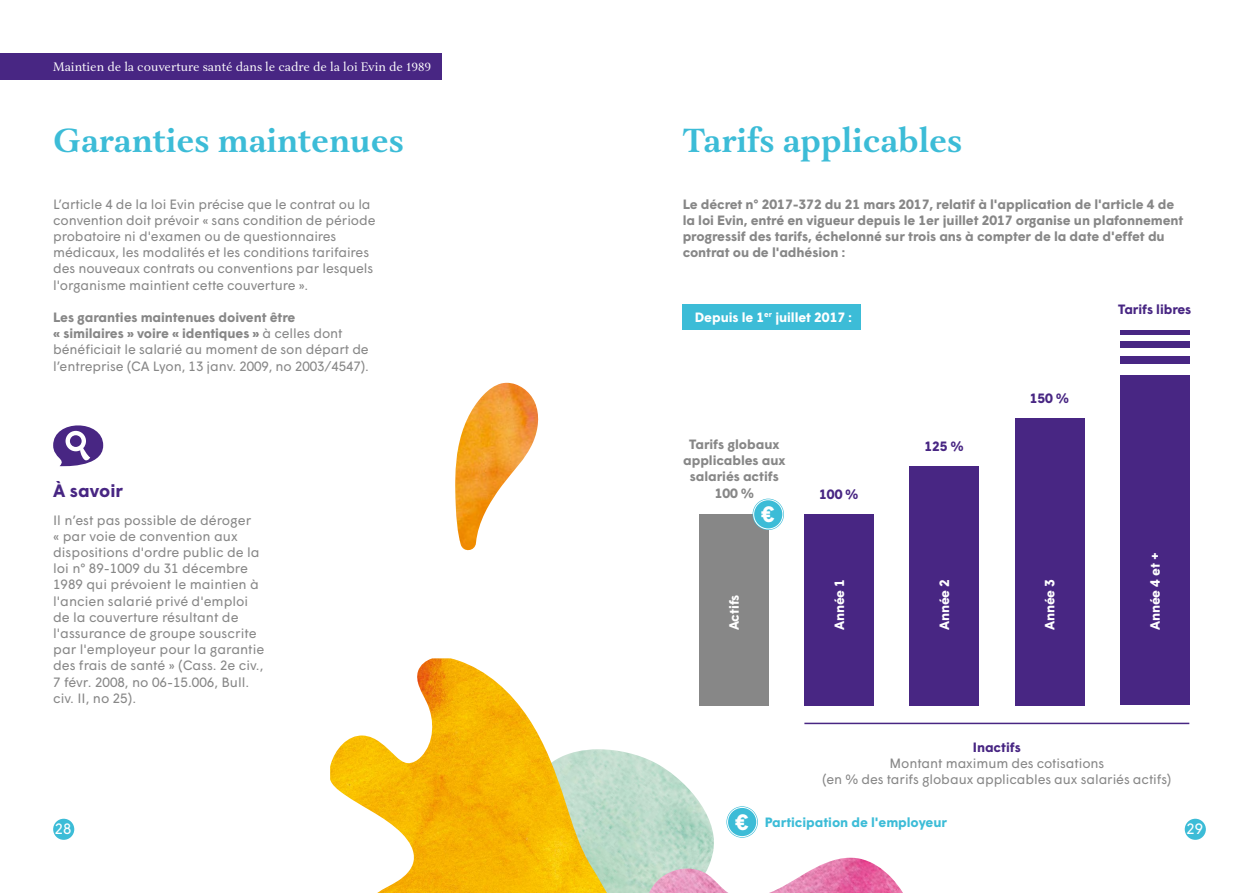
<style>
.page{position:relative;width:1259px;height:893px;background:#fff}
.page>*{position:absolute;margin:0;border:0;box-sizing:border-box;transform-origin:0 0}
.t1{font:700 34.5px "Aria Text G1";color:#3cbcd7}
.t2{font:700 22.2px "Wigrum";color:#fff}
.t3{font:700 18px "Wigrum";color:#482683}
.t4{font:15px "Wigrum";color:#fff}
.t5{font:13.5px/16.2px "Wigrum";letter-spacing:-.005em;color:#878787}
.t6{font:700 13.5px/16.2px "Wigrum";letter-spacing:-.005em;color:#878787}
.t7{font:700 13.5px "Wigrum";letter-spacing:-.005em;color:#fff}
.t8{font:700 13.5px "Wigrum";letter-spacing:-.005em;color:#482683}
.t9{font:700 13.5px "Wigrum";letter-spacing:-.005em;color:#3cbcd7}
.t10{font:12.75px "Aria Text G1";color:#fff}
.s1{font-weight:700}
.s2{font-size:22.2px;color:#fff}
</style>
<div class="page">
<div style="left:53px;top:819px;width:21px;height:21px;background:#3cbcd7;border-radius:50%"></div>
<div style="left:1184px;top:819px;width:21px;height:21px;background:#3cbcd7;border-radius:50%"></div>
<div style="left:0;top:53px;width:441px;height:27px;background:#482683"></div>
<svg style="left:53px;top:425px;width:50px;height:42px"></svg>
<img style="left:455px;top:383px;width:84px;height:168px">
<img style="left:607px;top:749px;width:107px;height:144px">
<img style="left:330px;top:658px;width:277px;height:235px">
<div style="left:682px;top:304px;width:179px;height:25px;background:#3cbcd7"></div>
<img style="left:649px;top:858px;width:254px;height:35px">
<div style="left:699px;top:514px;width:69px;height:191px;background:#878787"></div>
<div style="left:804px;top:514px;width:69px;height:191px;background:#482683"></div>
<div style="left:909px;top:466px;width:69px;height:239px;background:#482683"></div>
<div style="left:1015px;top:418px;width:69px;height:287px;background:#482683"></div>
<div style="left:1120px;top:323px;width:69px;height:382px;background:#482683"></div>
<div style="left:1114px;top:365px;width:81px;height:10px;background:#fff"></div>
<div style="left:1114px;top:348px;width:81px;height:8px;background:#fff"></div>
<div style="left:1114px;top:335px;width:81px;height:5px;background:#fff"></div>
<div style="left:1114px;top:317px;width:81px;height:13px;background:#fff"></div>
<hr style="left:804px;top:723px;width:385px;height:1px;background:#482683">
<div style="left:752px;top:499px;width:32px;height:31px;background:#3cbcd7;border-radius:50%"></div>
<div style="left:753px;top:499px;width:30px;height:30px;border:1px solid #fff;border-radius:50%"></div>
<svg style="left:726px;top:806px;width:32px;height:32px"></svg>
<div style="left:727px;top:807px;width:30px;height:30px;border:1px solid #fff;border-radius:50%"></div>
<p class="t10" style="left:53px;top:59px;width:380px">Maintien de la couverture santé dans le cadre de la loi Evin de 1989</p>
<h1 class="t1" style="left:53px;top:119px;width:352px">Garanties maintenues</h1>
<h1 class="t1" style="left:682px;top:119px;width:281px">Tarifs applicables</h1>
<p class="t5" style="left:53px;top:195px;width:324px">L’article 4 de la loi Evin précise que le contrat ou la convention doit prévoir « sans condition de période probatoire ni d'examen ou de questionnaires médicaux, les modalités et les conditions tarifaires des nouveaux contrats ou conventions par lesquels l'organisme maintient cette couverture ».</p>
<p class="t5" style="left:53px;top:308px;width:317px"><span class="s1">Les garanties maintenues doivent être<br>« similaires » voire « identiques »</span> à celles dont bénéficiait le salarié au moment de son départ de l’entreprise (CA Lyon, 13 janv. 2009, no 2003/4547).</p>
<p class="t6" style="left:682px;top:195px;width:502px">Le décret n° 2017-372 du 21 mars 2017, relatif à l'application de l'article 4 de la loi Evin, entré en vigueur depuis le 1er juillet 2017 organise un plafonnement progressif des tarifs, échelonné sur trois ans à compter de la date d'effet du contrat ou de l'adhésion :</p>
<p class="t8" style="left:1118px;top:299px;width:75px">Tarifs libres</p>
<p class="t7" style="left:695px;top:307px;width:159px">Depuis le 1<sup>er</sup> juillet 2017 :</p>
<h3 class="t3" style="left:53px;top:477px;width:71px">À savoir</h3>
<p class="t5" style="left:53px;top:511px;width:213px">Il n’est pas possible de déroger<br>« par voie de convention aux dispositions d'ordre public de la loi n° 89-1009 du 31 décembre<br>1989 qui prévoient le maintien à l'ancien salarié privé d'emploi de la couverture résultant de l'assurance de groupe souscrite par l'employeur pour la garantie des frais de santé » (Cass. 2e civ.,<br>7 févr. 2008, no 06-15.006, Bull. civ. II, no 25).</p>
<p class="t6" style="left:683px;top:435px;width:104px;text-align:center">Tarifs globaux applicables aux salariés actifs<br>100 %</p>
<h2 class="t2" style="left:761px;top:497px;width:14px">€</h2>
<p class="t7" style="left:724px;top:630px;width:37px;rotate:-90deg">Actifs</p>
<p class="t8" style="left:819px;top:484px;width:41px">100 %</p>
<p class="t8" style="left:924px;top:436px;width:41px">125 %</p>
<p class="t8" style="left:1030px;top:388px;width:41px">150 %</p>
<p class="t7" style="left:829px;top:630px;width:53px;rotate:-90deg">Année 1</p>
<p class="t7" style="left:934px;top:630px;width:53px;rotate:-90deg">Année 2</p>
<p class="t7" style="left:1039px;top:630px;width:53px;rotate:-90deg">Année 3</p>
<p class="t7" style="left:1144px;top:630px;width:80px;rotate:-90deg">Année 4 et +</p>
<p class="t8" style="left:973px;top:737px;width:49px">Inactifs</p>
<p class="t5" style="left:822px;top:754px;width:351px;text-align:center">Montant maximum des cotisations<br>(en % des tarifs globaux applicables aux salariés actifs)</p>
<p class="t9" style="left:735px;top:812px;width:213px"><span class="s2">€</span> Participation de l'employeur</p>
<p class="t4" style="left:55px;top:818px;width:18px">28</p>
<p class="t4" style="left:1186px;top:818px;width:18px">29</p>
</div>
